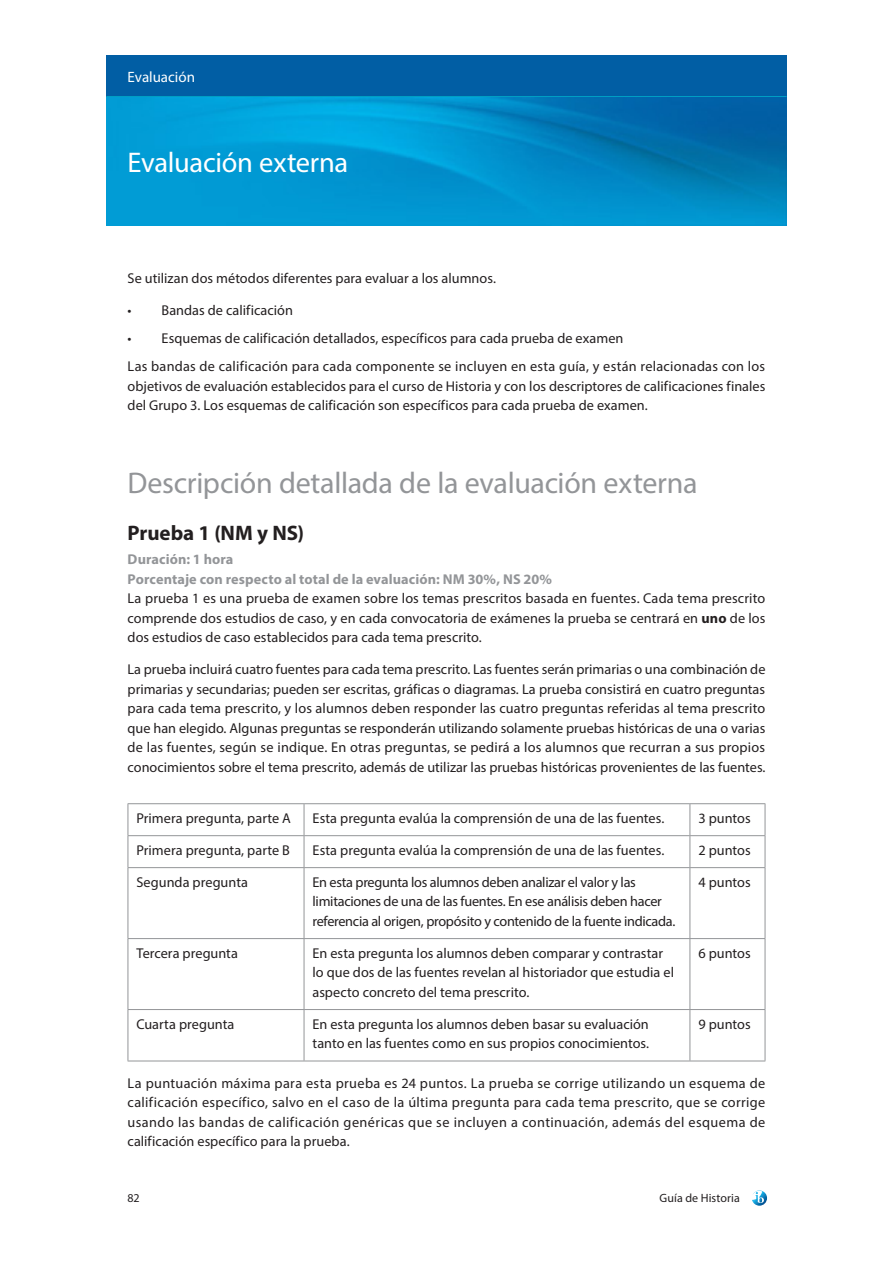
<style>
.page{position:relative;width:893px;height:1263px;background:#fff}
.page>*{position:absolute;margin:0;border:0;box-sizing:border-box;transform-origin:0 0}
.t1{font:30px "Myriad Pro";letter-spacing:-.01em;color:#939598}
.t2{font:28.5px "Myriad Pro";letter-spacing:-.01em;color:#fff}
.t3{font:700 21px "Myriad Pro";color:#231f20}
.t4{font:15px "Myriad Pro";color:#fff}
.t5{font:14.25px/19.5px "Myriad Pro";color:#231f20}
.t6{font:14.25px/19.5px "Myriad Pro";letter-spacing:-.02em;color:#231f20}
.t7{font:700 14.25px/19.5px "Myriad Pro";letter-spacing:.005em;color:#939598}
.t8{font:12px "Myriad Pro";letter-spacing:.01em;color:#231f20}
.s1{font-weight:700}
</style>
<div class="page">
<div style="left:106px;top:55px;width:681px;height:43px;background:#015ea4"></div>
<hr style="left:106px;top:96px;width:681px;height:3px;background:#00bad1">
<svg style="left:752px;top:1190px;width:15px;height:16px"></svg>
<img style="left:106px;top:98px;width:681px;height:127px">
<hr style="left:128px;top:803px;width:176px;height:1px;background:#939598">
<hr style="left:128px;top:804px;width:1px;height:31px;background:#939598">
<hr style="left:304px;top:803px;width:386px;height:1px;background:#939598">
<hr style="left:304px;top:804px;width:1px;height:31px;background:#939598">
<hr style="left:690px;top:803px;width:75px;height:1px;background:#939598">
<hr style="left:690px;top:804px;width:1px;height:31px;background:#939598">
<hr style="left:765px;top:804px;width:1px;height:31px;background:#939598">
<hr style="left:128px;top:835px;width:176px;height:1px;background:#939598">
<hr style="left:128px;top:836px;width:1px;height:31px;background:#939598">
<hr style="left:304px;top:835px;width:386px;height:1px;background:#939598">
<hr style="left:304px;top:836px;width:1px;height:31px;background:#939598">
<hr style="left:690px;top:835px;width:75px;height:1px;background:#939598">
<hr style="left:690px;top:836px;width:1px;height:31px;background:#939598">
<hr style="left:765px;top:836px;width:1px;height:31px;background:#939598">
<hr style="left:128px;top:867px;width:176px;height:1px;background:#939598">
<hr style="left:128px;top:868px;width:1px;height:70px;background:#939598">
<hr style="left:304px;top:867px;width:386px;height:1px;background:#939598">
<hr style="left:304px;top:868px;width:1px;height:70px;background:#939598">
<hr style="left:690px;top:867px;width:75px;height:1px;background:#939598">
<hr style="left:690px;top:868px;width:1px;height:70px;background:#939598">
<hr style="left:765px;top:868px;width:1px;height:70px;background:#939598">
<hr style="left:128px;top:938px;width:176px;height:1px;background:#939598">
<hr style="left:128px;top:939px;width:1px;height:70px;background:#939598">
<hr style="left:304px;top:938px;width:386px;height:1px;background:#939598">
<hr style="left:304px;top:939px;width:1px;height:70px;background:#939598">
<hr style="left:690px;top:938px;width:75px;height:1px;background:#939598">
<hr style="left:690px;top:939px;width:1px;height:70px;background:#939598">
<hr style="left:765px;top:939px;width:1px;height:70px;background:#939598">
<hr style="left:128px;top:1009px;width:176px;height:1px;background:#939598">
<hr style="left:128px;top:1010px;width:1px;height:50px;background:#939598">
<hr style="left:304px;top:1009px;width:386px;height:1px;background:#939598">
<hr style="left:304px;top:1010px;width:1px;height:50px;background:#939598">
<hr style="left:690px;top:1009px;width:75px;height:1px;background:#939598">
<hr style="left:690px;top:1010px;width:1px;height:50px;background:#939598">
<hr style="left:765px;top:1010px;width:1px;height:50px;background:#939598">
<hr style="left:128px;top:1060px;width:176px;height:1px;background:#939598">
<hr style="left:304px;top:1060px;width:386px;height:1px;background:#939598">
<hr style="left:690px;top:1060px;width:75px;height:1px;background:#939598">
<p class="t4" style="left:128px;top:67px;width:69px">Evaluación</p>
<h2 class="t2" style="left:128px;top:145px;width:222px">Evaluación externa</h2>
<p class="t5" style="left:128px;top:268px;width:370px">Se utilizan dos métodos diferentes para evaluar a los alumnos.</p>
<p class="t5" style="left:128px;top:300px;width:167px">• Bandas de calificación</p>
<p class="t5" style="left:128px;top:324px;width:639px;line-height:28px">• Esquemas de calificación detallados, específicos para cada prueba de examen<br>Las bandas de calificación para cada componente se incluyen en esta guía, y están relacionadas con los</p>
<p class="t5" style="left:128px;top:376px;width:639px">objetivos de evaluación establecidos para el curso de Historia y con los descriptores de calificaciones finales del Grupo 3. Los esquemas de calificación son específicos para cada prueba de examen.</p>
<h1 class="t1" style="left:128px;top:464px;width:571px">Descripción detallada de la evaluación externa</h1>
<h3 class="t3" style="left:128px;top:519px;width:178px">Prueba 1 (NM y NS)</h3>
<p class="t7" style="left:128px;top:549px;width:426px">Duración: 1 hora<br>Porcentaje con respecto al total de la evaluación: NM 30%, NS 20%</p>
<p class="t5" style="left:128px;top:588px;width:639px;text-align:justify">La prueba 1 es una prueba de examen sobre los temas prescritos basada en fuentes. Cada tema prescrito comprende dos estudios de caso, y en cada convocatoria de exámenes la prueba se centrará en <span class="s1">uno</span> de los dos estudios de caso establecidos para cada tema prescrito.</p>
<p class="t5" style="left:128px;top:659px;width:639px;text-align:justify">La prueba incluirá cuatro fuentes para cada tema prescrito. Las fuentes serán primarias o una combinación de primarias y secundarias; pueden ser escritas, gráficas o diagramas. La prueba consistirá en cuatro preguntas para cada tema prescrito, y los alumnos deben responder las cuatro preguntas referidas al tema prescrito que han elegido. Algunas preguntas se responderán utilizando solamente pruebas históricas de una o varias de las fuentes, según se indique. En otras preguntas, se pedirá a los alumnos que recurran a sus propios conocimientos sobre el tema prescrito, además de utilizar las pruebas históricas provenientes de las fuentes.</p>
<p class="t5" style="left:136px;top:808px;width:156px">Primera pregunta, parte A</p>
<p class="t5" style="left:313px;top:808px;width:353px">Esta pregunta evalúa la comprensión de una de las fuentes.</p>
<p class="t5" style="left:698px;top:808px;width:54px">3 puntos</p>
<p class="t5" style="left:136px;top:840px;width:155px">Primera pregunta, parte B</p>
<p class="t5" style="left:313px;top:840px;width:353px">Esta pregunta evalúa la comprensión de una de las fuentes.</p>
<p class="t5" style="left:698px;top:840px;width:54px">2 puntos</p>
<p class="t5" style="left:136px;top:872px;width:113px">Segunda pregunta</p>
<p class="t6" style="left:313px;top:872px;width:364px">En esta pregunta los alumnos deben analizar el valor y las limitaciones de una de las fuentes. En ese análisis deben hacer referencia al origen, propósito y contenido de la fuente indicada.</p>
<p class="t5" style="left:698px;top:872px;width:54px">4 puntos</p>
<p class="t5" style="left:136px;top:943px;width:103px">Tercera pregunta</p>
<p class="t5" style="left:313px;top:943px;width:363px">En esta pregunta los alumnos deben comparar y contrastar lo que dos de las fuentes revelan al historiador que estudia el aspecto concreto del tema prescrito.</p>
<p class="t5" style="left:698px;top:943px;width:54px">6 puntos</p>
<p class="t5" style="left:136px;top:1014px;width:100px">Cuarta pregunta</p>
<p class="t5" style="left:313px;top:1014px;width:338px">En esta pregunta los alumnos deben basar su evaluación tanto en las fuentes como en sus propios conocimientos.</p>
<p class="t5" style="left:698px;top:1014px;width:54px">9 puntos</p>
<p class="t5" style="left:128px;top:1073px;width:639px;text-align:justify">La puntuación máxima para esta prueba es 24 puntos. La prueba se corrige utilizando un esquema de calificación específico, salvo en el caso de la última pregunta para cada tema prescrito, que se corrige usando las bandas de calificación genéricas que se incluyen a continuación, además del esquema de calificación específico para la prueba.</p>
<p class="t8" style="left:128px;top:1190px;width:14px">82</p>
<p class="t8" style="left:659px;top:1190px;width:82px">Guía de Historia</p>
</div>
